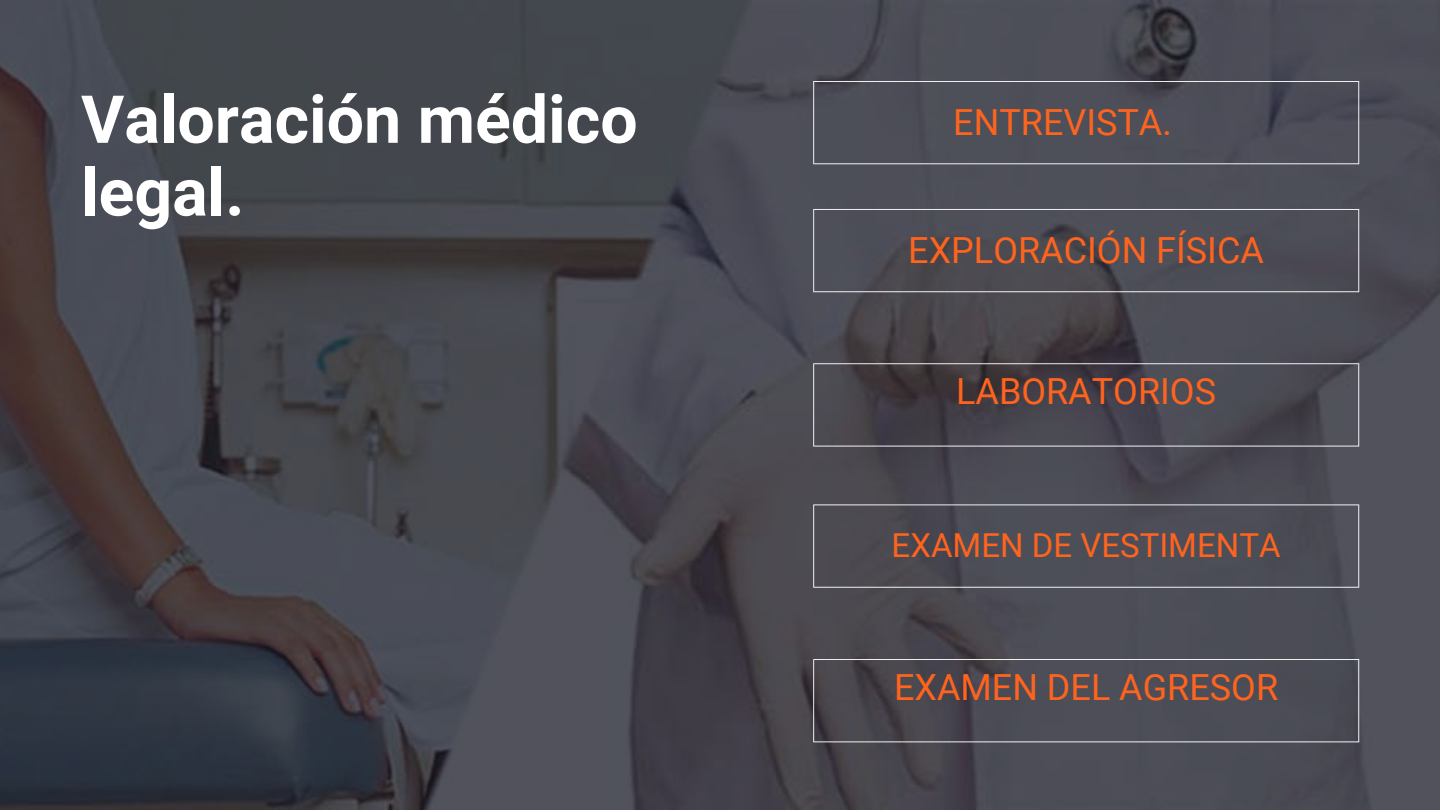
<style>
.page{position:relative;width:1440px;height:810px;background:#fff}
.page>*{position:absolute;margin:0;border:0;box-sizing:border-box;transform-origin:0 0}
.t1{font:700 66.2px/72.8px "Roboto";color:#fff}
.t2{font:36px "Roboto";color:#fe641e}
.t3{font:33px "Roboto";color:#fe641e}
</style>
<div class="page">
<img style="left:0;top:0;width:1440px;height:810px">
<svg style="left:813px;top:209px;width:546px;height:83px;background:#4f4f58"></svg>
<div style="left:813px;top:81px;width:546px;height:83px;background:#4d4e58"></div>
<svg style="left:813px;top:363px;width:546px;height:84px;background:#49474f"></svg>
<svg style="left:813px;top:504px;width:546px;height:84px;background:#505058"></svg>
<svg style="left:813px;top:659px;width:546px;height:83px;background:#4d4d55"></svg>
<h1 class="t1" style="left:81px;top:84px;width:558px">Valoración médico legal.</h1>
<p class="t2" style="left:953px;top:102px;width:220px">ENTREVISTA.</p>
<p class="t2" style="left:908px;top:230px;width:357px">EXPLORACIÓN FÍSICA</p>
<p class="t2" style="left:956px;top:371px;width:261px">LABORATORIOS</p>
<p class="t3" style="left:892px;top:526px;width:390px">EXAMEN DE VESTIMENTA</p>
<p class="t2" style="left:894px;top:666px;width:386px">EXAMEN DEL AGRESOR</p>
</div>
